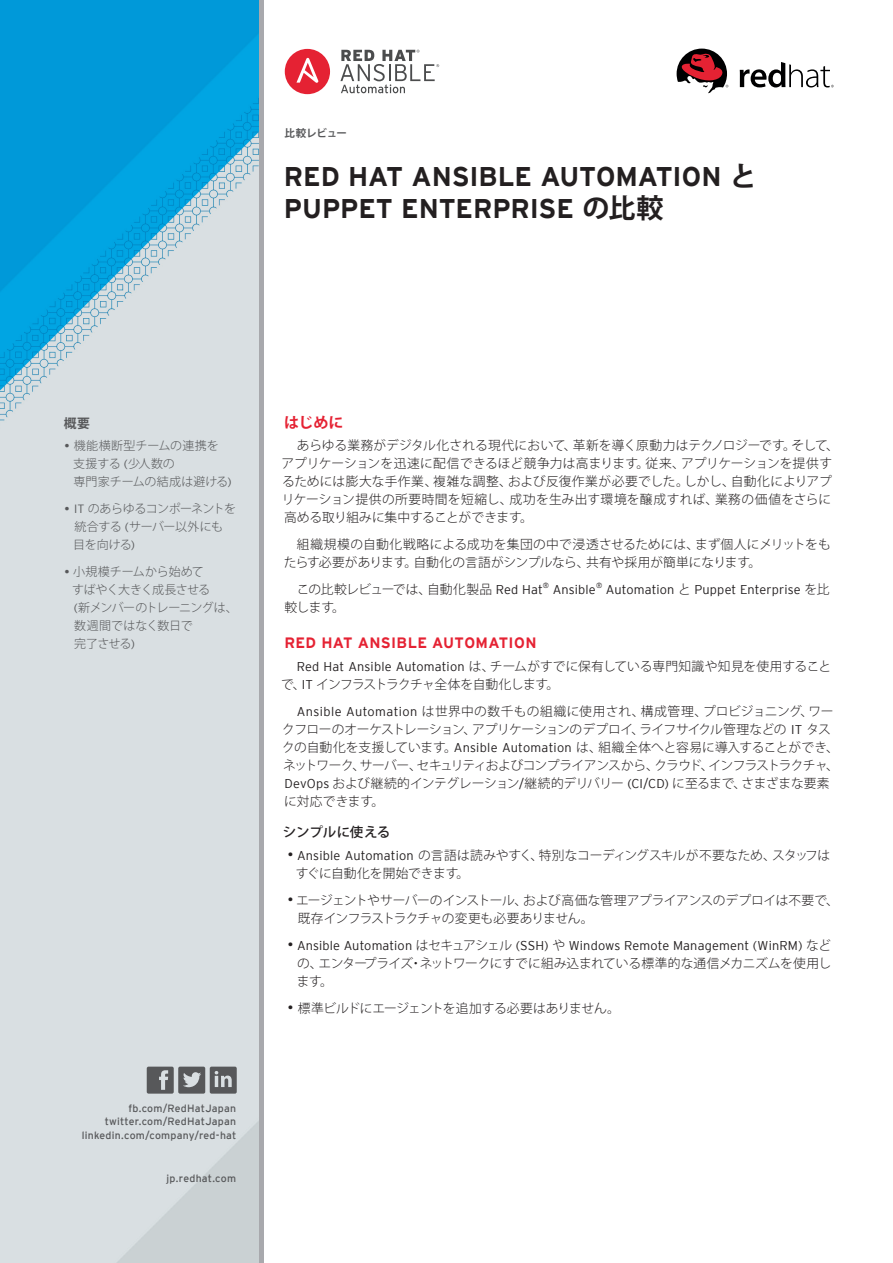
<style>
.page{position:relative;width:893px;height:1263px;background:#fff}
.page>*{position:absolute;margin:0;border:0;box-sizing:border-box;transform-origin:0 0}
.Header_-_Title__on_w{font:700 27px/31.5px "Interstate";letter-spacing:-.005em;color:#231f20}
.Main_-_Subhead_1{font:700 15px "Interstate";letter-spacing:.02em;color:#e52233}
.Main_-_Subhead_1-2{font:700 15px "Koz Go Pro";color:#e52233}
.Main_-_Subhead_2{font:500 13.5px "Koz Go Pro";letter-spacing:-.015em;color:#231f20}
.Main_-_Body{font:300 12.75px/18px "Koz Go Pro";letter-spacing:-.01em;color:#231f20}
.Main_-_Body-2{font:300 12.75px "Interstate";letter-spacing:.01em;color:#231f20}
.Main_-_Body-3{font:300 12.75px "Koz Go Pro";letter-spacing:-.035em;color:#231f20}
.Sidebar_-_Subhead_1{font:700 12.75px "Koz Go Pro";color:#57585a}
.t1{font:300 12px/18px "Koz Go Pro";letter-spacing:-.025em;color:#57585a}
.t2{font:300 12px/18px "Koz Go Pro";letter-spacing:.005em;color:#57585a}
.t3{font:10.5px/13.5px "Interstate";letter-spacing:.02em;color:#57585a;text-align:right}
.Header_-_Running_Hea{font:700 10.5px "Koz Go Pro";letter-spacing:-.01em;color:#57585a}
.Main_-_Body-4{font:300 7.5px "Interstate";color:#231f20}
.s1{font-family:"Koz Go Pro"}
.s2{font-family:"Interstate";font-weight:400}
.s3{font-family:"Interstate"}
</style>
<div class="page">
<img style="left:0;top:0;width:259px;height:1263px">
<svg style="left:147px;top:1066px;width:90px;height:28px;background:#7d8082"></svg>
<svg style="left:740px;top:62px;width:94px;height:25px"></svg>
<svg style="left:677px;top:49px;width:51px;height:45px"></svg>
<svg style="left:340px;top:50px;width:99px;height:43px"></svg>
<div style="left:285px;top:49px;width:45px;height:45px;background:#e52233;border-radius:50%"></div>
<svg style="left:296px;top:58px;width:22px;height:25px"></svg>
<div style="left:259px;top:0;width:5px;height:1263px;background:#a8a9ad"></div>
<p class="Header_-_Running_Hea" style="left:284px;top:126px;width:64px">比較レビュー</p>
<p class="Header_-_Title__on_w" style="left:284px;top:161px;width:474px">RED HAT ANSIBLE AUTOMATION <span class="s1">と<br></span>PUPPET ENTERPRISE <span class="s1">の比較</span></p>
<p class="Sidebar_-_Subhead_1" style="left:64px;top:415px;width:28px">概要</p>
<p class="t2" style="left:73px;top:437px;width:160px;text-indent:-9px"><span class="s2">•</span> 機能横断型チームの連携を支援する <span class="s3">(</span>少人数の<br>専門家チームの結成は避ける<span class="s3">)</span></p>
<p class="t1" style="left:73px;top:500px;width:164px;text-indent:-9px"><span class="s2">•</span> <span class="s3">IT</span> のあらゆるコンポーネントを統合する <span class="s3">(</span>サーバー以外にも目を向ける<span class="s3">)</span></p>
<p class="t1" style="left:72px;top:563px;width:167px;text-indent:-8px"><span class="s2">•</span> 小規模チームから始めて<br>すばやく大きく成長させる<br><span class="s3">(</span>新メンバーのトレーニングは、数週間ではなく数日で<br>完了させる<span class="s3">)</span></p>
<p class="t3" style="left:82px;top:1101px;width:156px">fb.com/RedHatJapan twitter.com/RedHatJapan linkedin.com/company/red-hat</p>
<p class="t3" style="left:167px;top:1171px;width:71px">jp.redhat.com</p>
<p class="Main_-_Subhead_1-2" style="left:284px;top:412px;width:61px">はじめに</p>
<p class="Main_-_Body" style="left:282px;top:436px;width:559px;text-indent:15px">あらゆる業務がデジタル化される現代において、革新を導く原動力はテクノロジーです。そして、アプリケーションを迅速に配信できるほど競争力は高まります。従来、アプリケーションを提供するためには膨大な手作業、複雑な調整、および反復作業が必要でした。しかし、自動化によりアプリケーション提供の所要時間を短縮し、成功を生み出す環境を醸成すれば、業務の価値をさらに高める取り組みに集中することができます。</p>
<p class="Main_-_Body" style="left:284px;top:535px;width:548px;text-indent:13px">組織規模の自動化戦略による成功を集団の中で浸透させるためには、まず個人にメリットをもたらす必要があります。自動化の言語がシンプルなら、共有や採用が簡単になります。</p>
<p class="Main_-_Body-3" style="left:297px;top:581px;width:248px">この比較レビューでは、自動化製品 <span class="s3">Red Hat</span></p>
<p class="Main_-_Body-4" style="left:543px;top:581px;width:8px">®</p>
<p class="Main_-_Body-2" style="left:553px;top:582px;width:45px">Ansible</p>
<p class="Main_-_Body-4" style="left:596px;top:581px;width:8px">®</p>
<p class="Main_-_Body-2" style="left:606px;top:582px;width:225px">Automation <span class="s1">と</span> Puppet Enterprise <span class="s1">を比</span></p>
<p class="Main_-_Body" style="left:284px;top:598px;width:62px">較します。</p>
<p class="Main_-_Subhead_1" style="left:284px;top:634px;width:254px">RED HAT ANSIBLE AUTOMATION</p>
<p class="Main_-_Body" style="left:281px;top:657px;width:551px;text-indent:15px"><span class="s3">Red Hat Ansible Automation</span> は、チームがすでに保有している専門知識や知見を使用することで、<span class="s3">IT</span> インフラストラクチャ全体を自動化します。</p>
<p class="Main_-_Body" style="left:282px;top:702px;width:558px;text-indent:15px"><span class="s3">Ansible Automation</span> は世界中の数千もの組織に使用され、構成管理、プロビジョニング、ワークフローのオーケストレーション、アプリケーションのデプロイ、ライフサイクル管理などの <span class="s3">IT</span> タスクの自動化を支援しています。<span class="s3">Ansible Automation</span> は、組織全体へと容易に導入することができ、ネットワーク、サーバー、セキュリティおよびコンプライアンスから、クラウド、インフラストラクチャ、<span class="s3">DevOps</span> および継続的インテグレーション<span class="s3">/</span>継続的デリバリー <span class="s3">(CI/CD)</span> に至るまで、さまざまな要素に対応できます。</p>
<p class="Main_-_Subhead_2" style="left:283px;top:823px;width:109px">シンプルに使える</p>
<p class="Main_-_Body" style="left:296px;top:846px;width:536px;text-indent:-8px"><span class="s2">•</span> <span class="s3">Ansible Automation</span> の言語は読みやすく、特別なコーディングスキルが不要なため、スタッフはすぐに自動化を開始できます。</p>
<p class="Main_-_Body" style="left:298px;top:891px;width:543px;text-indent:-10px"><span class="s2">•</span> エージェントやサーバーのインストール、および高価な管理アプライアンスのデプロイは不要で、既存インフラストラクチャの変更も必要ありません。</p>
<p class="Main_-_Body" style="left:297px;top:936px;width:536px;text-align:justify;text-indent:-9px"><span class="s2">•</span> <span class="s3">Ansible Automation</span> はセキュアシェル <span class="s3">(SSH)</span> や <span class="s3">Windows Remote Management (WinRM)</span> などの、エンタープライズ・ネットワークにすでに組み込まれている標準的な通信メカニズムを使用します。</p>
<p class="Main_-_Body" style="left:288px;top:999px;width:333px"><span class="s2">•</span> 標準ビルドにエージェントを追加する必要はありません。</p>
</div>
